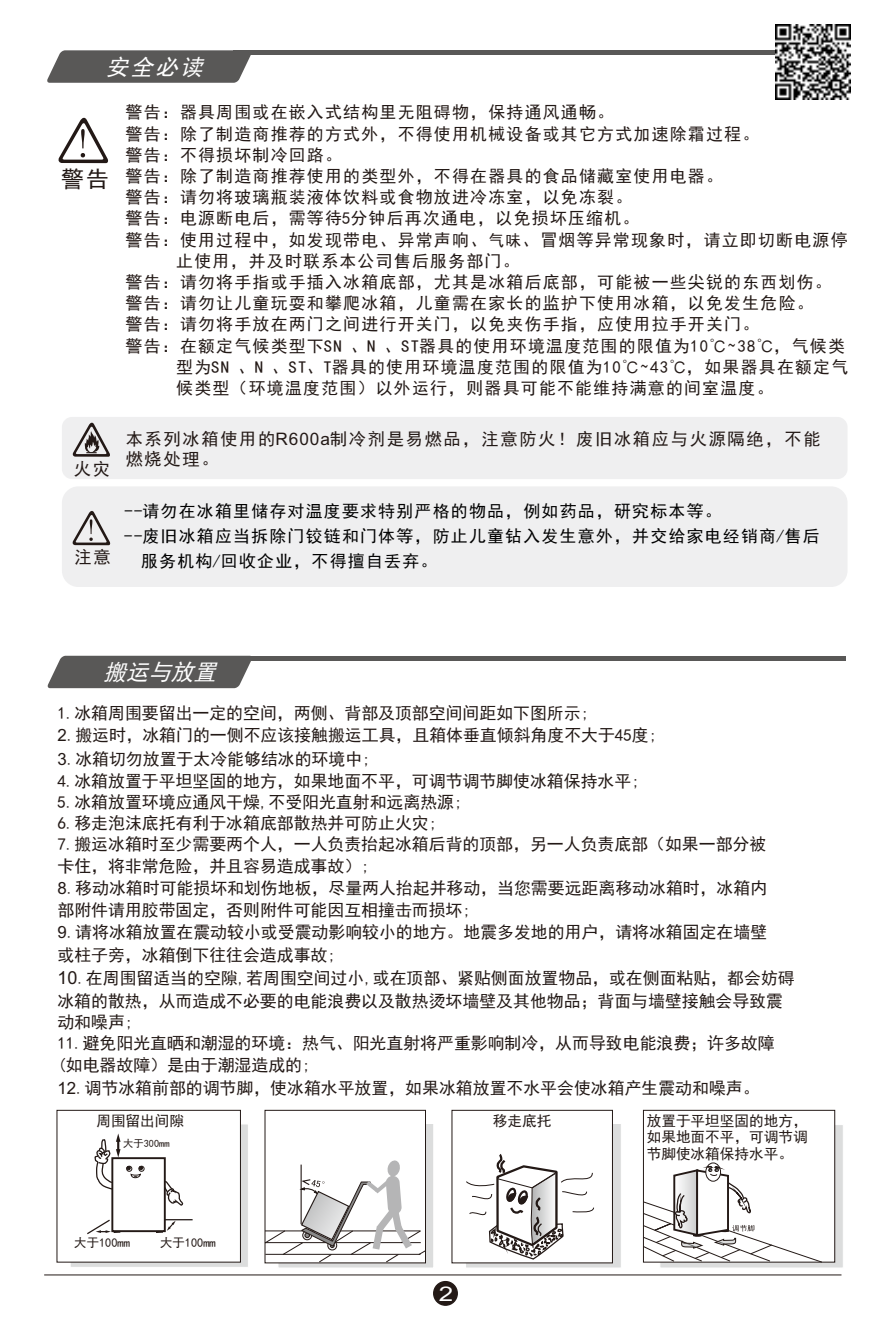
<style>
.page{position:relative;width:893px;height:1340px;background:#fff}
.page>*{position:absolute;margin:0;border:0;box-sizing:border-box;transform-origin:0 0}
.t1{font:22.72px "Sim Hei";color:#231916}
.t2{font:italic 22.5px "Sim Hei";color:#fff}
.t3{font:20.25px "Arial";color:#fff;scale:1.29 1}
.t4{font:17.32px/20.2px "Sim Hei";letter-spacing:.1em;color:#231916}
.t5{font:16.88px/22.3px "Sim Hei";color:#231916}
.t6{font:16.88px "Sim Hei";letter-spacing:.075em;color:#231916}
.t7{font:16.88px/25.2px "Sim Hei";letter-spacing:.075em;color:#000}
.t8{font:14.62px/16.9px "Sim Hei";color:#231916;text-align:justify}
.t9{font:12.38px "Sim Hei";color:#231916}
.t10{font:10.35px "Sim Hei";color:#231916}
.s1{font-size:15.75px}
.s2{font-family:"Arial"}
.s3{font-size:16.43px}
.s4{font-family:"Arial";font-size:18px}
</style>
<div class="page">
<div style="left:62px;top:417px;width:785px;height:62px;background:#efeff0;border-radius:10px"></div>
<div style="left:233px;top:50px;width:612px;height:5px;background:#595857"></div>
<svg style="left:47px;top:50px;width:204px;height:33px;background:#656464"></svg>
<svg style="left:72px;top:422px;width:38px;height:35px"></svg>
<svg style="left:58px;top:117px;width:51px;height:46px"></svg>
<div style="left:62px;top:486px;width:785px;height:101px;background:#efeff0;border-radius:16px"></div>
<svg style="left:72px;top:511px;width:38px;height:34px"></svg>
<hr style="left:44px;top:1274px;width:797px;height:1px;background:#231916">
<div style="left:433px;top:1280px;width:25px;height:25px;background:#231916;border:1px solid #231916;border-radius:50%"></div>
<div style="left:234px;top:655px;width:612px;height:5px;background:#595857"></div>
<svg style="left:47px;top:655px;width:206px;height:33px;background:#686766"></svg>
<svg style="left:264px;top:1109px;width:169px;height:159px"></svg>
<svg style="left:56px;top:1109px;width:192px;height:158px"></svg>
<svg style="left:643px;top:1109px;width:200px;height:159px"></svg>
<svg style="left:451px;top:1109px;width:170px;height:159px"></svg>
<img style="left:776px;top:25px;width:74px;height:74px">
<h2 class="t2" style="left:106px;top:55px;width:104px">安全必读</h2>
<h1 class="t1" style="left:61px;top:167px;width:49px">警告</h1>
<p class="t4" style="left:74px;top:458px;width:38px">火灾</p>
<p class="t6" style="left:126px;top:104px;width:490px">警告：器具周围或在嵌入式结构里无阻碍物，保持通风通畅。</p>
<p class="t6" style="left:126px;top:125px;width:635px">警告：除了制造商推荐的方式外，不得使用机械设备或其它方式加速除霜过程。</p>
<p class="t6" style="left:126px;top:146px;width:218px">警告：不得损坏制冷回路。</p>
<p class="t6" style="left:126px;top:167px;width:599px">警告：除了制造商推荐使用的类型外，不得在器具的食品储藏室使用电器。</p>
<p class="t6" style="left:126px;top:189px;width:508px">警告：请勿将玻璃瓶装液体饮料或食物放进冷冻室，以免冻裂。</p>
<p class="t6" style="left:126px;top:210px;width:515px">警告：电源断电后，需等待5分钟后再次通电，以免损坏压缩机。</p>
<p class="t6" style="left:126px;top:231px;width:723px">警告：使用过程中，如发现带电、异常声响、<span class="s1">气味</span>、冒烟等异常现象时，请立即切断电源停</p>
<p class="t6" style="left:176px;top:252px;width:345px">止使用，并及时联系本公司售后服务部门。</p>
<p class="t6" style="left:126px;top:273px;width:708px">警告：请勿将手指或手插入冰箱底部，尤其是冰箱后底部，可能被一些尖锐的东西划伤。</p>
<p class="t6" style="left:126px;top:295px;width:690px">警告：请勿让儿童玩耍和攀爬冰箱，儿童需在家长的监护下使用冰箱，以免发生危险。</p>
<p class="t6" style="left:126px;top:316px;width:635px">警告：请勿将手放在两门之间进行开关门，以免夹伤手指，应使用拉手开关门。</p>
<p class="t6" style="left:126px;top:337px;width:721px">警告：在额定气候类型下SN 、N 、ST器具的使用环境温度范围的限值为10℃~38℃，气候类</p>
<p class="t6" style="left:176px;top:358px;width:674px">型为SN 、N 、ST、T器具的使用环境温度范围的限值为10℃~43℃，如果器具在额定气</p>
<p class="t6" style="left:176px;top:379px;width:599px">候类型（环境温度范围）以外运行，则器具可能不能维持满意的间室温度。</p>
<p class="t4" style="left:126px;top:428px;width:696px">本系列冰箱使用的<span class="s2">R600a</span>制冷剂是易燃品，注意防火！废旧冰箱应与火源隔绝，不能燃烧处理。</p>
<p class="t7" style="left:124px;top:498px;width:697px">--请勿在冰箱里储存对温度要求特别严格的物品，例如药品，研究标本等。<br>--废旧冰箱应当拆除门铰链和门体等，防止儿童钻入发生意外，并交给家电经销商/售后</p>
<p class="t4" style="left:75px;top:547px;width:38px">注意</p>
<p class="t7" style="left:141px;top:548px;width:298px">服务机构/回收企业，不得擅自丢弃。</p>
<h2 class="t2" style="left:103px;top:661px;width:120px">搬运与放置</h2>
<p class="t5" style="left:57px;top:701px;width:739px">1.冰箱周围要留出一定的空间，两侧、背部及顶部空间间距如下图所示;<br><span class="s2">2</span>.搬运时<span class="s3">，</span>冰箱门的一侧不应该接触搬运工具，且箱体垂直倾斜角度不大于45度;<br><span class="s2">3</span>.冰箱切勿放置于太冷能够结冰的环境中;<br>4.冰箱放置于平坦坚固的地方，如果地面不平，可调节调节脚使冰箱保持水平;<br>5.冰箱放置环境应通风干燥,不受阳光直射和远离热源;<br>6.移走泡沫底托有利于冰箱底部散热并可防止火灾;<br>7.搬运冰箱时至少需要两个人，一人负责抬起冰箱后背的顶部，另一人负责底部（如果一部分被<br>卡住，将非常危险，并且容易造成事故）;<br><span class="s2">8</span>.移动冰箱时可能损坏和划伤地板，尽量两人抬起并移动，当您需要远距离移动冰箱时，冰箱内<br>部附件请用胶带固定，否则附件可能因互相撞击而损坏;<br><span class="s2">9</span>.请将冰箱放置在震动较小或受震动影响较小的地方。地震多发地的用户，请将冰箱固定在墙壁<br>或柱子旁，冰箱倒下往往会造成事故;<br><span class="s4">10</span>.在周围留适当的空隙,若周围空间过小,或在顶部、紧贴侧面放置物品，或在侧面粘贴，都会妨碍冰箱的散热，从而造成不必要的电能浪费以及散热烫坏墙壁及其他物品；背面与墙壁接触会导致震</p>
<p class="t5" style="left:57px;top:1011px;width:719px;line-height:21.2px">动和噪声;<br>11.避免阳光直晒和潮湿的环境：热气、阳光直射将严重影响制冷，从而导致电能浪费；许多故障(如电器故障）是由于潮湿造成的;</p>
<p class="t5" style="left:57px;top:1076px;width:704px"><span class="s2">12</span>.调节冰箱前部的调节脚，使冰箱水平放置，如果冰箱放置不水平会使冰箱产生震动和噪声。</p>
<p class="t8" style="left:96px;top:1111px;width:89px">周围留出间隙</p>
<p class="t8" style="left:493px;top:1111px;width:60px">移走底托</p>
<p class="t10" style="left:123px;top:1137px;width:48px">大于300mm</p>
<p class="t9" style="left:74px;top:1235px;width:57px">大于100mm</p>
<p class="t9" style="left:160px;top:1235px;width:57px">大于100mm</p>
<p class="t3" style="left:439px;top:1285px;width:13px">2</p>
<p class="t8" style="left:647px;top:1111px;width:162px">放置于平坦坚固的地方，如果地面不平，可调节调节脚使冰箱保持水平。</p>
</div>
